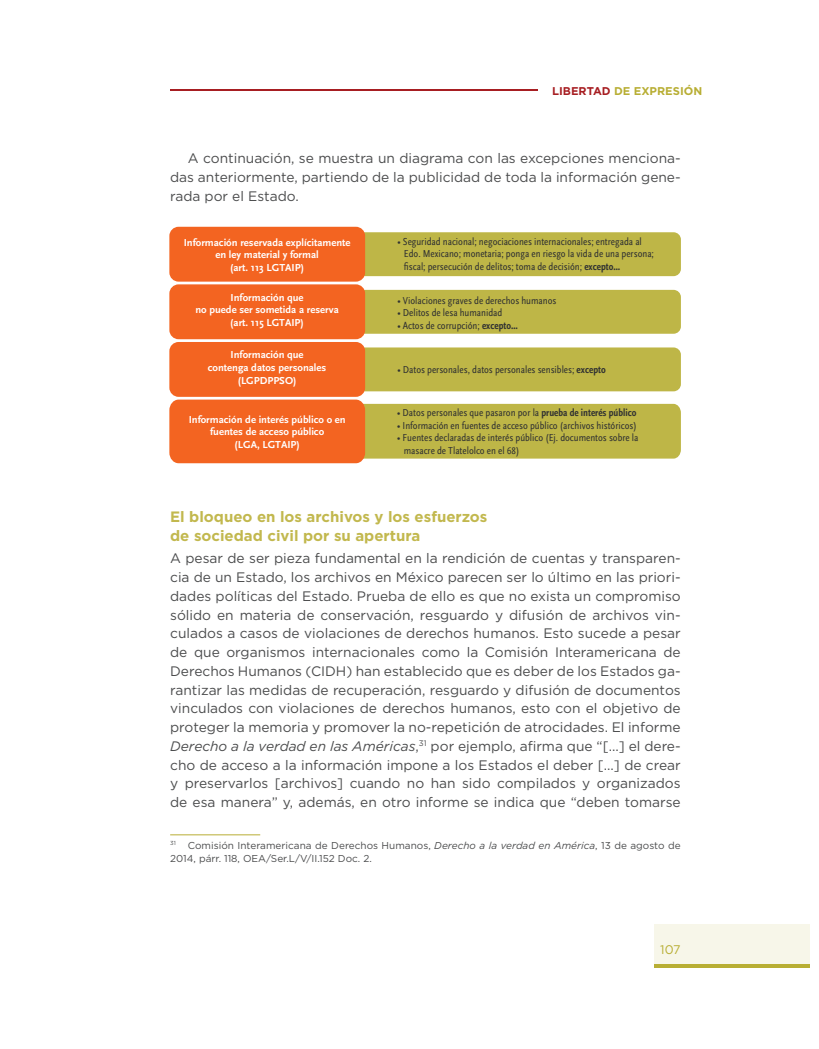
<style>
.page{position:relative;width:819px;height:1049px;background:#fff}
.page>*{position:absolute;margin:0;border:0;box-sizing:border-box;transform-origin:0 0}
.Subtitulo_02{font:700 15px/18.8px "Gotham";color:#c2b84e}
.Texto_01{font:13.75px/18.8px "Gotham";color:#4b4c4d;text-align:justify}
.Texto_02{font:13.75px/18.8px "Gotham";color:#4b4c4d;text-align:justify}
.t1{font:12.5px "Gotham";color:#b8ae34}
.t2{font:700 11.25px "Gotham";color:#b8ae34}
.t3{font:10.62px/12.6px "Scala Sans Regular Con";color:#313232}
.t4{font:700 10.62px/12.6px "Scala Sans";color:#fff;text-align:center}
.Notas{font:10px/13.8px "Gotham";color:#4b4c4d}
.s1{color:#a71e22}
.s2{font-family:"Scala Sans Bold Con"}
.s3{font-style:italic}
</style>
<div class="page">
<div style="left:654px;top:924px;width:155px;height:43px;background:#f7f6e9"></div>
<svg style="left:654px;top:964px;width:155px;height:3px"></svg>
<hr style="left:464px;top:89px;width:73px;height:2px;background:#a71e22">
<hr style="left:390px;top:89px;width:74px;height:2px;background:#a71e22">
<hr style="left:317px;top:89px;width:73px;height:2px;background:#a71e22">
<hr style="left:244px;top:89px;width:73px;height:2px;background:#a71e22">
<hr style="left:170px;top:89px;width:74px;height:2px;background:#a71e22">
<hr style="left:170px;top:834px;width:90px;height:1px;background:#b8ae34">
<div style="left:364px;top:232px;width:317px;height:44px;background:#beb647"></div>
<div style="left:169px;top:227px;width:196px;height:55px;background:#f36421;border-radius:9px"></div>
<div style="left:364px;top:290px;width:317px;height:44px;background:#beb647"></div>
<div style="left:364px;top:347px;width:317px;height:44px;background:#beb647"></div>
<div style="left:169px;top:284px;width:196px;height:55px;background:#f36421;border-radius:9px"></div>
<div style="left:169px;top:342px;width:196px;height:55px;background:#f36421;border-radius:9px"></div>
<svg style="left:169px;top:400px;width:512px;height:63px;background:#d79d48"></svg>
<p class="t2" style="left:552px;top:84px;width:151px"><span class="s1">LIBERTAD</span> DE EXPRESIÓN</p>
<p class="Texto_02" style="left:170px;top:149px;width:512px;text-indent:18px">A continuación, se muestra un diagrama con las excepciones menciona&shy;das anteriormente, partiendo de la publicidad de toda la información gene&shy;rada por el Estado.</p>
<p class="t4" style="left:184px;top:236px;width:168px">Información reservada explícitamente en ley material y formal<br>(art. 113 LGTAIP)</p>
<p class="t3" style="left:404px;top:235px;width:251px;text-indent:-6px">• Seguridad nacional; negociaciones internacionales; entregada al<br>Edo. Mexicano; monetaria; ponga en riesgo la vida de una persona; fiscal; persecución de delitos; toma de decisión; <span class="s2">excepto…</span></p>
<p class="t4" style="left:195px;top:291px;width:145px">Información que<br>no puede ser sometida a reserva (art. 115 LGTAIP)</p>
<p class="t4" style="left:208px;top:349px;width:120px">Información que<br>contenga datos personales (LGPDPPSO)</p>
<p class="t4" style="left:189px;top:413px;width:159px">Información de interés público o en fuentes de acceso público<br>(LGA, LGTAIP)</p>
<p class="t3" style="left:397px;top:294px;width:160px">• Violaciones graves de derechos humanos</p>
<p class="t3" style="left:397px;top:307px;width:106px">• Delitos de lesa humanidad</p>
<p class="t3" style="left:397px;top:320px;width:122px">• Actos de corrupción; <span class="s2">excepto…</span></p>
<p class="t3" style="left:397px;top:364px;width:210px">• Datos personales, datos personales sensibles; <span class="s2">excepto</span></p>
<p class="t3" style="left:397px;top:406px;width:241px">• Datos personales que pasaron por la <span class="s2">prueba de interés público</span></p>
<p class="t3" style="left:397px;top:419px;width:241px">• Información en fuentes de acceso público (archivos históricos)</p>
<p class="t3" style="left:403px;top:432px;width:236px;text-indent:-6px">• Fuentes declaradas de interés público (Ej. documentos sobre la masacre de Tlatelolco en el 68)</p>
<p class="Subtitulo_02" style="left:170px;top:507px;width:319px">El bloqueo en los archivos y los esfuerzos de sociedad civil por su apertura</p>
<p class="Texto_01" style="left:170px;top:549px;width:512px">A pesar de ser pieza fundamental en la rendición de cuentas y transparen&shy;cia de un Estado, los archivos en México parecen ser lo último en las priori&shy;dades políticas del Estado. Prueba de ello es que no exista un compromiso sólido en materia de conservación, resguardo y difusión de archivos vin&shy;culados a casos de violaciones de derechos humanos. Esto sucede a pesar de que organismos internacionales como la Comisión Interamericana de Derechos Humanos (CIDH) han establecido que es deber de los Estados ga&shy;rantizar las medidas de recuperación, resguardo y difusión de documentos vinculados con violaciones de derechos humanos, esto con el objetivo de proteger la memoria y promover la no-repetición de atrocidades. El informe <span class="s3">Derecho a la verdad en las Américas</span>,<sup>31</sup> por ejemplo, afirma que “[...] el dere&shy;cho de acceso a la información impone a los Estados el deber [...] de crear y preservarlos [archivos] cuando no han sido compilados y organizados de esa manera” y, además, en otro informe se indica que “deben tomarse</p>
<p class="Notas" style="left:170px;top:838px;width:512px"><sup>31</sup> Comisión Interamericana de Derechos Humanos, <span class="s3">Derecho a la verdad en América</span>, 13 de agosto de<br>2014, párr. 118, OEA/Ser.L/V/II.152 Doc. 2.</p>
<p class="t1" style="left:660px;top:942px;width:22px">107</p>
</div>
